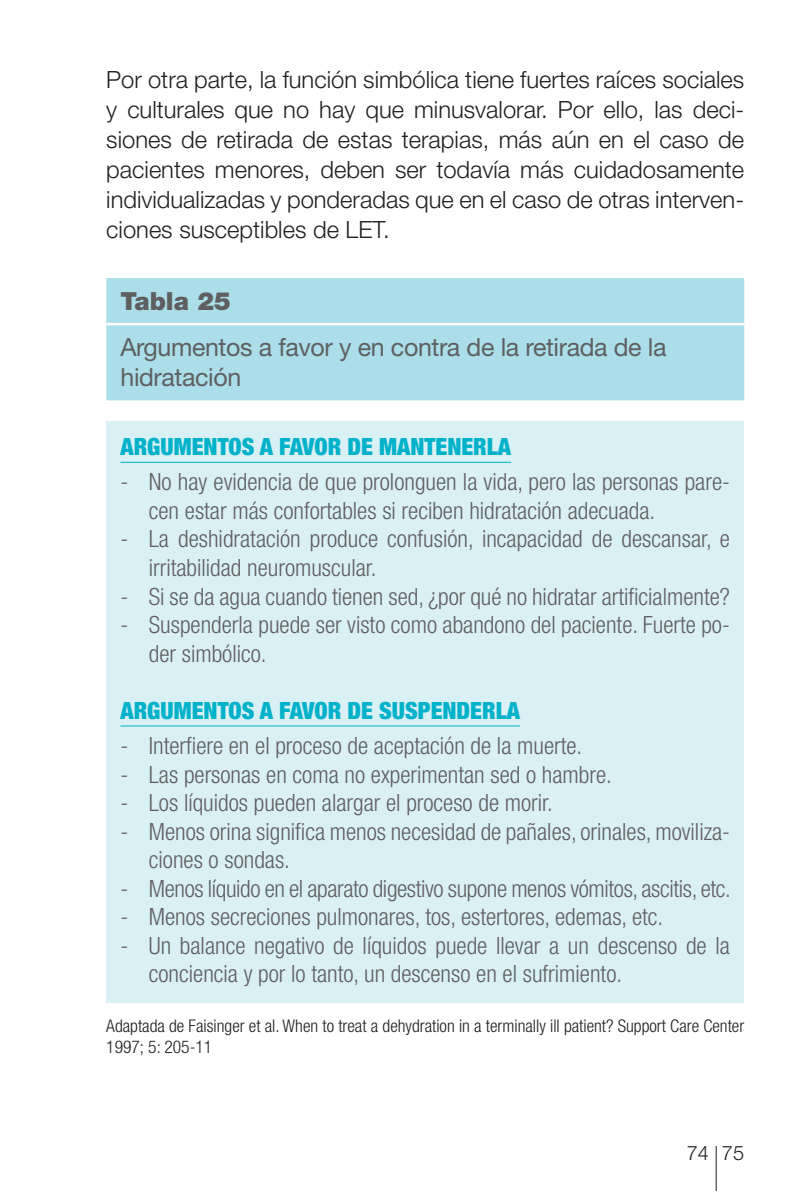
<style>
.page{position:relative;width:808px;height:1191px;background:#fff}
.page>*{position:absolute;margin:0;border:0;box-sizing:border-box;transform-origin:0 0}
.t1{font:25px/30px "Helvetica Neue LT Std";letter-spacing:-.015em;color:#5f5f62}
.t2{font:900 25px "Helvetica Neue LT Std";color:#5f5f62}
.t3{font:300 condensed 23.75px/28.5px "Helvetica Neue LT Std";color:#5f5f62}
.t4{font:300 23.75px/30px "Helvetica Neue LT Std";color:#231f20;text-align:justify}
.t5{font:900 condensed 23.75px "Helvetica Neue LT Std";color:#00b1ca}
.t6{font:300 20px "Helvetica Neue LT Std";color:#231f20}
.t7{font:300 condensed 17.5px/21px "Helvetica Neue LT Std";color:#231f20}
</style>
<div class="page">
<hr style="left:716px;top:1146px;width:1px;height:45px;background:#231f20">
<div style="left:106px;top:422px;width:638px;height:581px;background:#d9f0f5"></div>
<hr style="left:120px;top:462px;width:391px;height:1px;background:#00b1ca">
<hr style="left:120px;top:725px;width:400px;height:1px;background:#00b1ca">
<div style="left:106px;top:278px;width:638px;height:122px;background:#abdee9"></div>
<hr style="left:106px;top:323px;width:638px;height:2px;background:#fff">
<p class="t4" style="left:106px;top:64px;width:639px">Por otra parte, la función simbólica tiene fuertes raíces sociales y culturales que no hay que minusvalorar. Por ello, las deci&shy;siones de retirada de estas terapias, más aún en el caso de pacientes menores, deben ser todavía más cuidadosamente individualizadas y ponderadas que en el caso de otras interven&shy;ciones susceptibles de LET.</p>
<p class="t2" style="left:120px;top:286px;width:112px">Tabla 25</p>
<p class="t1" style="left:120px;top:332px;width:547px">Argumentos a favor y en contra de la retirada de la hidratación</p>
<p class="t5" style="left:120px;top:432px;width:392px">ARGUMENTOS A FAVOR DE MANTENERLA</p>
<p class="t3" style="left:149px;top:467px;width:583px;text-indent:-28px">- No hay evidencia de que prolonguen la vida, pero las personas pare&shy;cen estar más confortables si reciben hidratación adecuada.</p>
<p class="t3" style="left:149px;top:524px;width:583px;text-indent:-28px">- La deshidratación produce confusión, incapacidad de descansar, e irritabilidad neuromuscular.</p>
<p class="t3" style="left:120px;top:581px;width:611px">- Si se da agua cuando tienen sed, ¿por qué no hidratar artificialmente?</p>
<p class="t3" style="left:149px;top:610px;width:583px;text-indent:-28px">- Suspenderla puede ser visto como abandono del paciente. Fuerte po&shy;der simbólico.</p>
<p class="t5" style="left:120px;top:695px;width:401px">ARGUMENTOS A FAVOR DE SUSPENDERLA</p>
<p class="t3" style="left:120px;top:731px;width:463px">- Interfiere en el proceso de aceptación de la muerte.</p>
<p class="t3" style="left:120px;top:760px;width:493px">- Las personas en coma no experimentan sed o hambre.</p>
<p class="t3" style="left:120px;top:788px;width:434px">- Los líquidos pueden alargar el proceso de morir.</p>
<p class="t3" style="left:149px;top:817px;width:583px;text-indent:-28px">- Menos orina significa menos necesidad de pañales, orinales, moviliza&shy;ciones o sondas.</p>
<p class="t3" style="left:120px;top:874px;width:612px">- Menos líquido en el aparato digestivo supone menos vómitos, ascitis, etc.</p>
<p class="t3" style="left:120px;top:902px;width:544px">- Menos secreciones pulmonares, tos, estertores, edemas, etc.</p>
<p class="t3" style="left:149px;top:931px;width:583px;text-indent:-28px">- Un balance negativo de líquidos puede llevar a un descenso de la conciencia y por lo tanto, un descenso en el sufrimiento.</p>
<p class="t7" style="left:106px;top:1014px;width:639px">Adaptada de Faisinger et al. When to treat a dehydration in a terminally ill patient? Support Care Center<br>1997; 5: 205-11</p>
<p class="t6" style="left:687px;top:1140px;width:59px">74 75</p>
</div>
